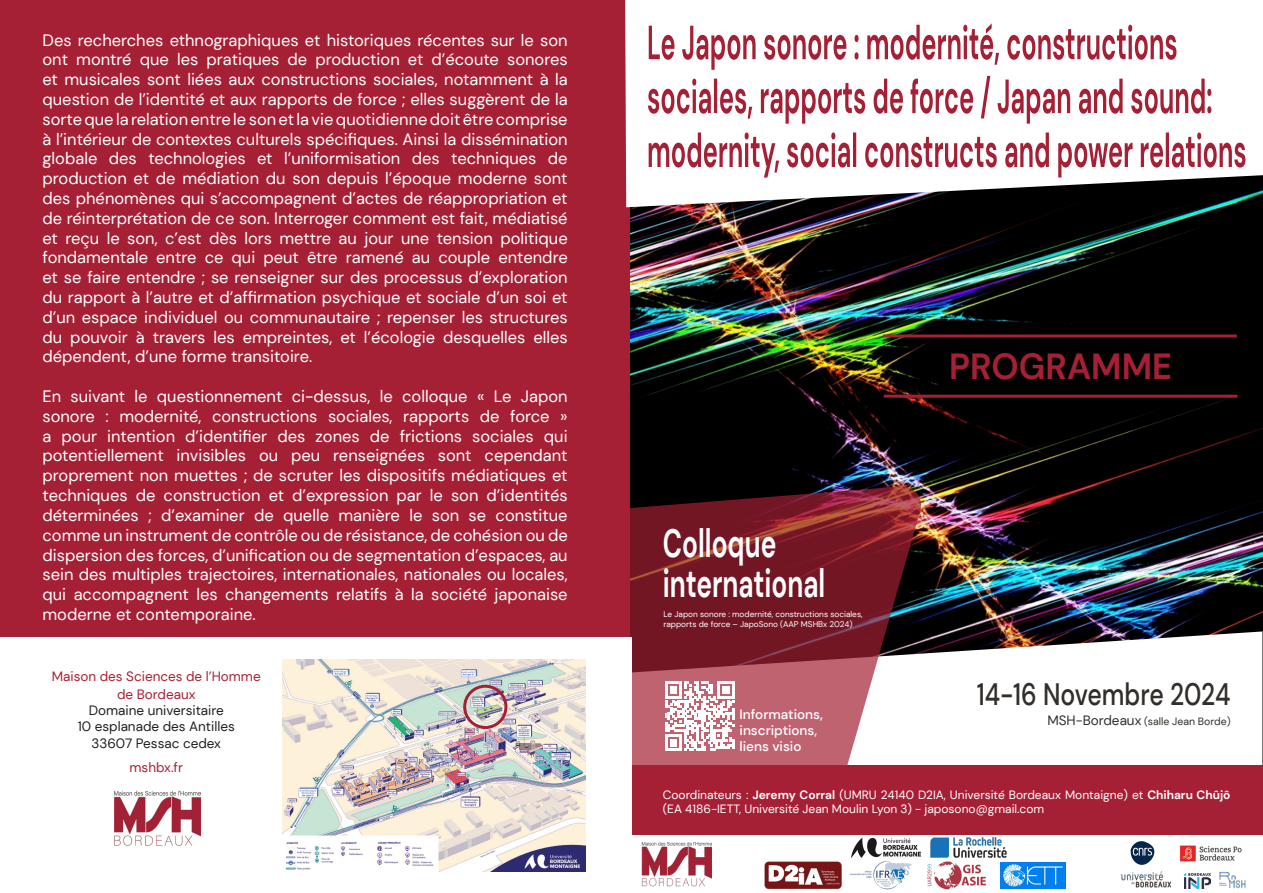
<style>
.page{position:relative;width:1263px;height:893px;background:#fff}
.page>*{position:absolute;margin:0;border:0;box-sizing:border-box;transform-origin:0 0}
.t1{font:700 39.3px/39.8px "DM Sans";color:#fff;scale:.67 1}
.t2{font:700 36.15px "DM Sans";color:#a62035;scale:.95 1}
.t3{font:500 30.9px "DM Sans";letter-spacing:-.005em;color:#322f2a;scale:.8 1}
.t4{font:16.5px/19.8px "DM Sans";color:#fff;text-align:justify}
.t5{font:13.5px "DM Sans";color:#231f20}
.t6{font:13.5px "DM Sans";color:#a62035}
.t7{font:500 13.5px/16.2px "DM Sans";color:#fff}
.t8{font:12px/14.4px "DM Sans";color:#fff}
.t9{font:10.5px "DM Sans";color:#322f2a}
.t10{font:8.25px/9.9px "DM Sans";color:#fff}
.s1{font-size:13.5px}
.s2{font-weight:700}
</style>
<div class="page">
<div style="left:0;top:0;width:631px;height:893px;background:#a62035"></div>
<img style="left:631px;top:207px;width:631px;height:424px">
<img style="left:923px;top:631px;width:339px;height:23px">
<svg style="left:612px;top:485px;width:311px;height:280px;background:#8c3d48"></svg>
<div style="left:631px;top:765px;width:631px;height:71px;background:#a62035"></div>
<svg style="left:665px;top:681px;width:69px;height:70px"></svg>
<img style="left:1180px;top:845px;width:62px;height:17px">
<img style="left:642px;top:842px;width:70px;height:45px">
<img style="left:1219px;top:871px;width:27px;height:18px">
<img style="left:1120px;top:871px;width:52px;height:17px">
<img style="left:1184px;top:873px;width:26px;height:16px">
<svg style="left:1130px;top:841px;width:24px;height:24px"></svg>
<svg style="left:625px;top:0;width:638px;height:207px"></svg>
<svg style="left:649px;top:132px;width:596px;height:46px"></svg>
<svg style="left:648px;top:76px;width:563px;height:48px"></svg>
<svg style="left:649px;top:23px;width:527px;height:47px"></svg>
<img style="left:927px;top:857px;width:62px;height:33px">
<img style="left:764px;top:861px;width:77px;height:28px">
<img style="left:1001px;top:863px;width:64px;height:26px">
<img style="left:849px;top:857px;width:63px;height:33px">
<img style="left:851px;top:838px;width:155px;height:19px">
<div style="left:0;top:638px;width:631px;height:255px;background:#fff"></div>
<img style="left:114px;top:790px;width:87px;height:56px">
<img style="left:283px;top:659px;width:302px;height:213px">
<div style="left:463px;top:685px;width:44px;height:44px;border:3px solid #a62035;border-radius:50%"></div>
<hr style="left:884px;top:395px;width:353px;height:3px;background:#a62035">
<hr style="left:883px;top:334px;width:354px;height:3px;background:#a62035">
<p class="t4" style="left:43px;top:30px;width:527px">Des recherches ethnographiques et historiques récentes sur le son ont montré que les pratiques de production et d’écoute sonores et musicales sont liées aux constructions sociales, notamment à la question de l’identité et aux rapports de force ; elles suggèrent de la sorte que la relation entre le son et la vie quotidienne doit être comprise à l’intérieur de contextes culturels spécifiques. Ainsi la dissémination globale des technologies et l’uniformisation des techniques de production et de médiation du son depuis l’époque moderne sont des phénomènes qui s’accompagnent d’actes de réappropriation et de réinterprétation de ce son. Interroger comment est fait, médiatisé et reçu le son, c’est dès lors mettre au jour une tension politique fondamentale entre ce qui peut être ramené au couple entendre et se faire entendre ; se renseigner sur des processus d’exploration du rapport à l’autre et d’affirmation psychique et sociale d’un soi et d’un espace individuel ou communautaire ; repenser les structures du pouvoir à travers les empreintes, et l’écologie desquelles elles dépendent, d’une forme transitoire.</p>
<p class="t4" style="left:43px;top:386px;width:527px">En suivant le questionnement ci-dessus, le colloque « Le Japon sonore : modernité, constructions sociales, rapports de force » a pour intention d’identifier des zones de frictions sociales qui potentiellement invisibles ou peu renseignées sont cependant proprement non muettes ; de scruter les dispositifs médiatiques et techniques de construction et d’expression par le son d’identités déterminées ; d’examiner de quelle manière le son se constitue comme un instrument de contrôle ou de résistance, de cohésion ou de dispersion des forces, d’unification ou de segmentation d’espaces, au sein des multiples trajectoires, internationales, nationales ou locales, qui accompagnent les changements relatifs à la société japonaise moderne et contemporaine.</p>
<p class="t6" style="left:52px;top:668px;width:210px">Maison des Sciences de l’Homme</p>
<p class="t6" style="left:117px;top:686px;width:80px">de Bordeaux</p>
<p class="t5" style="left:89px;top:702px;width:136px">Domaine universitaire</p>
<p class="t5" style="left:78px;top:718px;width:159px">10 esplanade des Antilles</p>
<p class="t5" style="left:92px;top:734px;width:131px">33607 Pessac cedex</p>
<p class="t6" style="left:130px;top:759px;width:55px">mshbx.fr</p>
<p class="t1" style="left:663px;top:523px;width:244px">Colloque international</p>
<p class="t10" style="left:663px;top:609px;width:201px">Le Japon sonore : modernité, constructions sociales, rapports de force – JapoSono (AAP MSHBx 2024)</p>
<p class="t7" style="left:739px;top:706px;width:85px">Informations, inscriptions, liens visio</p>
<p class="t2" style="left:949px;top:344px;width:236px">PROGRAMME</p>
<p class="t3" style="left:977px;top:675px;width:319px">14-16 Novembre 2024</p>
<p class="t9" style="left:1047px;top:715px;width:185px"><span class="s1">MSH-Bordeaux</span> (salle Jean Borde)</p>
<p class="t8" style="left:663px;top:787px;width:569px">Coordinateurs : <span class="s2">Jeremy Corral</span> (UMRU 24140 D2IA, Université Bordeaux Montaigne) et <span class="s2">Chiharu Chûjô </span>(EA 4186-IETT, Université Jean Moulin Lyon 3) - japosono@gmail.com</p>
</div>
